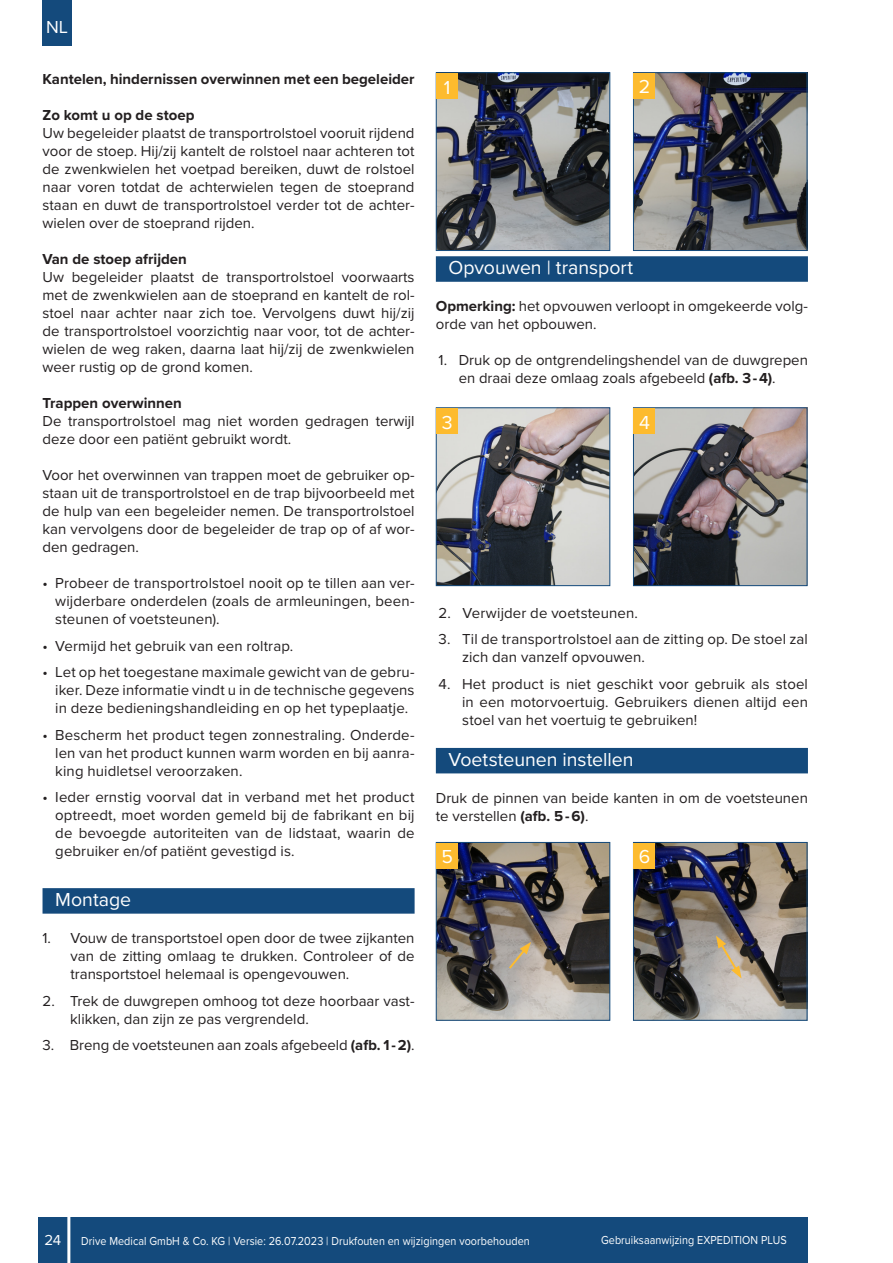
<style>
.page{position:relative;width:893px;height:1263px;background:#fff}
.page>*{position:absolute;margin:0;border:0;box-sizing:border-box;transform-origin:0 0}
.t1{font:19.5px "Proxima Nova";color:#fff}
.t2{font:18px "Proxima Nova";color:#fff}
.t3{font:15px/18px "Proxima Nova";color:#231f20;text-align:justify}
.t4{font:700 15px "Proxima Nova";color:#231f20}
.t5{font:15px "Proxima Nova";color:#fff}
.t6{font:12px "Proxima Nova";letter-spacing:.005em;color:#fff;scale:.9 1}
.s1{font-weight:700}
</style>
<div class="page">
<div style="left:38px;top:1217px;width:770px;height:46px;background:#144a7c"></div>
<hr style="left:67px;top:1211px;width:3px;height:52px;background:#fff">
<div style="left:43px;top:0;width:29px;height:46px;background:#144a7c"></div>
<div style="left:43px;top:888px;width:372px;height:26px;background:#144a7c"></div>
<div style="left:436px;top:256px;width:372px;height:26px;background:#144a7c"></div>
<div style="left:436px;top:748px;width:372px;height:25px;background:#144a7c"></div>
<img style="left:635px;top:74px;width:170px;height:175px">
<div style="left:633px;top:72px;width:174px;height:179px;border:1px solid #144a7c"></div>
<img style="left:438px;top:74px;width:170px;height:175px">
<div style="left:436px;top:72px;width:174px;height:179px;border:1px solid #144a7c"></div>
<div style="left:437px;top:73px;width:21px;height:26px;background:#fdbb2e"></div>
<div style="left:634px;top:73px;width:21px;height:26px;background:#fdbb2e"></div>
<img style="left:635px;top:409px;width:170px;height:175px">
<div style="left:633px;top:407px;width:174px;height:179px;border:1px solid #144a7c"></div>
<img style="left:438px;top:409px;width:170px;height:175px">
<div style="left:436px;top:407px;width:174px;height:179px;border:1px solid #144a7c"></div>
<div style="left:437px;top:408px;width:21px;height:26px;background:#fdbb2e"></div>
<div style="left:634px;top:408px;width:21px;height:26px;background:#fdbb2e"></div>
<img style="left:635px;top:844px;width:170px;height:175px">
<div style="left:633px;top:842px;width:174px;height:179px;border:1px solid #144a7c"></div>
<img style="left:438px;top:844px;width:170px;height:175px">
<div style="left:436px;top:842px;width:174px;height:179px;border:1px solid #144a7c"></div>
<div style="left:437px;top:843px;width:21px;height:25px;background:#fdbb2e"></div>
<div style="left:634px;top:843px;width:21px;height:25px;background:#fdbb2e"></div>
<svg style="left:716px;top:936px;width:25px;height:42px"></svg>
<svg style="left:507px;top:942px;width:24px;height:29px"></svg>
<p class="t2" style="left:46px;top:14px;width:23px">NL</p>
<p class="t4" style="left:43px;top:68px;width:374px">Kantelen, hindernissen overwinnen met een begeleider</p>
<p class="t4" style="left:43px;top:104px;width:153px">Zo komt u op de stoep</p>
<p class="t3" style="left:43px;top:123px;width:374px">Uw begeleider plaatst de transportrolstoel vooruit rijdend voor de stoep. Hij/zij kantelt de rolstoel naar achteren tot de zwenkwielen het voetpad bereiken, duwt de rolstoel naar voren totdat de achterwielen tegen de stoeprand staan en duwt de transportrolstoel verder tot de achter&shy;wielen over de stoeprand rijden.</p>
<p class="t4" style="left:43px;top:248px;width:146px">Van de stoep afrijden</p>
<p class="t3" style="left:43px;top:267px;width:374px">Uw begeleider plaatst de transportrolstoel voorwaarts met de zwenkwielen aan de stoeprand en kantelt de rol&shy;stoel naar achter naar zich toe. Vervolgens duwt hij/zij de transportrolstoel voorzichtig naar voor, tot de achter&shy;wielen de weg raken, daarna laat hij/zij de zwenkwielen weer rustig op de grond komen.</p>
<p class="t4" style="left:43px;top:392px;width:141px">Trappen overwinnen</p>
<p class="t3" style="left:43px;top:411px;width:374px">De transportrolstoel mag niet worden gedragen terwijl deze door een patiënt gebruikt wordt.</p>
<p class="t3" style="left:43px;top:465px;width:374px">Voor het overwinnen van trappen moet de gebruiker op&shy;staan uit de transportrolstoel en de trap bijvoorbeeld met de hulp van een begeleider nemen. De transportrolstoel kan vervolgens door de begeleider de trap op of af wor&shy;den gedragen.</p>
<p class="t3" style="left:55px;top:573px;width:361px;text-indent:-13px">• Probeer de transportrolstoel nooit op te tillen aan ver&shy;wijderbare onderdelen (zoals de armleuningen, been&shy;steunen of voetsteunen).</p>
<p class="t3" style="left:43px;top:636px;width:252px">• Vermijd het gebruik van een roltrap.</p>
<p class="t3" style="left:55px;top:662px;width:361px;text-indent:-13px">• Let op het toegestane maximale gewicht van de gebru&shy;iker. Deze informatie vindt u in de technische gegevens in deze bedieningshandleiding en op het typeplaatje.</p>
<p class="t3" style="left:55px;top:725px;width:361px;text-indent:-13px">• Bescherm het product tegen zonnestraling. Onderde&shy;len van het product kunnen warm worden en bij aanra&shy;king huidletsel veroorzaken.</p>
<p class="t3" style="left:55px;top:787px;width:361px;text-indent:-13px">• Ieder ernstig voorval dat in verband met het product optreedt, moet worden gemeld bij de fabrikant en bij de bevoegde autoriteiten van de lidstaat, waarin de gebruiker en/of patiënt gevestigd is.</p>
<h1 class="t1" style="left:55px;top:885px;width:77px">Montage</h1>
<p class="t3" style="left:70px;top:929px;width:346px;text-indent:-28px">1. Vouw de transportstoel open door de twee zijkanten van de zitting omlaag te drukken. Controleer of de transportstoel helemaal is opengevouwen.</p>
<p class="t3" style="left:70px;top:991px;width:346px;text-indent:-28px">2. Trek de duwgrepen omhoog tot deze hoorbaar vast&shy;klikken, dan zijn ze pas vergrendeld.</p>
<p class="t3" style="left:43px;top:1036px;width:374px">3. Breng de voetsteunen aan zoals afgebeeld <span class="s1">(afb. 1 - 2)</span>.</p>
<h1 class="t1" style="left:444px;top:73px;width:8px">1</h1>
<h1 class="t1" style="left:639px;top:72px;width:13px">2</h1>
<h1 class="t1" style="left:449px;top:253px;width:186px">Opvouwen | transport</h1>
<p class="t3" style="left:436px;top:297px;width:374px"><span class="s1">Opmerking:</span> het opvouwen verloopt in omgekeerde volg&shy;orde van het opbouwen.</p>
<p class="t3" style="left:459px;top:351px;width:351px;text-indent:-20px">1. Druk op de ontgrendelingshendel van de duwgrepen en draai deze omlaag zoals afgebeeld <span class="s1">(afb. 3 - 4)</span>.</p>
<h1 class="t1" style="left:442px;top:408px;width:12px">3</h1>
<h1 class="t1" style="left:639px;top:408px;width:12px">4</h1>
<p class="t3" style="left:439px;top:603px;width:201px">2. Verwijder de voetsteunen.</p>
<p class="t3" style="left:462px;top:629px;width:347px;text-indent:-24px">3. Til de transportrolstoel aan de zitting op. De stoel zal zich dan vanzelf opvouwen.</p>
<p class="t3" style="left:462px;top:674px;width:347px;text-indent:-23px">4. Het product is niet geschikt voor gebruik als stoel in een motorvoertuig. Gebruikers dienen altijd een stoel van het voertuig te gebruiken!</p>
<h1 class="t1" style="left:449px;top:745px;width:187px">Voetsteunen instellen</h1>
<p class="t3" style="left:436px;top:788px;width:374px">Druk de pinnen van beide kanten in om de voetsteunen te verstellen <span class="s1">(afb. 5 - 6)</span>.</p>
<h1 class="t1" style="left:441px;top:842px;width:13px">5</h1>
<h1 class="t1" style="left:639px;top:842px;width:13px">6</h1>
<p class="t5" style="left:44px;top:1229px;width:18px">24</p>
<p class="t6" style="left:81px;top:1232px;width:500px">Drive Medical GmbH &amp; Co. KG | Versie: 26.07.2023 | Drukfouten en wijzigingen voorbehouden</p>
<p class="t6" style="left:601px;top:1231px;width:208px">Gebruiksaanwijzing EXPEDITION PLUS</p>
</div>
